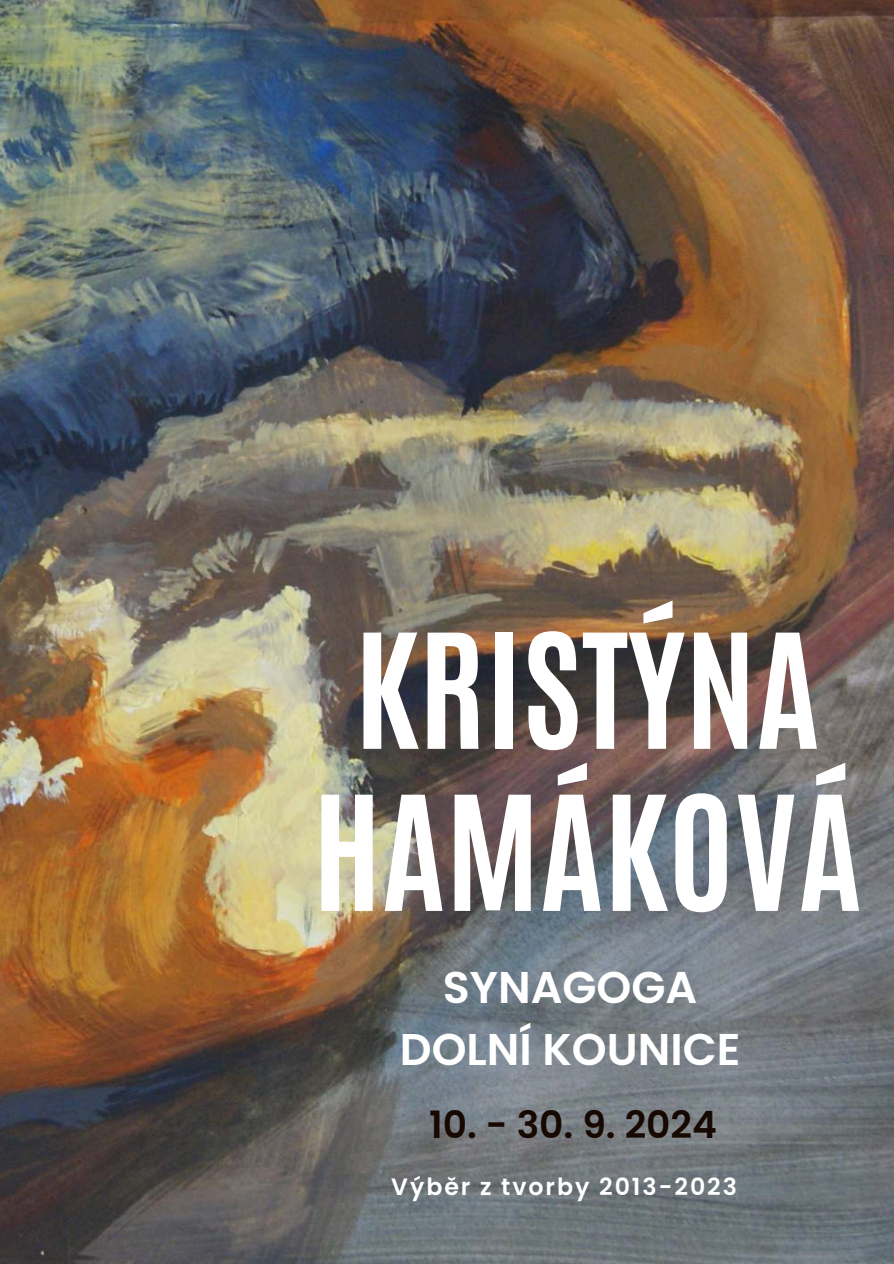
<style>
.page{position:relative;width:894px;height:1264px;background:#fff}
.page>*{position:absolute;margin:0;border:0;box-sizing:border-box;transform-origin:0 0}
.t1{font:700 135.15px/162px "Antonio";color:#fff;text-align:center}
.t2{font:600 44.4px/61.8px "Poppins";color:#fff;text-align:center}
.t3{font:600 37.65px "Poppins";color:#170901}
.t4{font:600 23.7px "Poppins";letter-spacing:.085em;color:#fff}
</style>
<div class="page">
<img style="left:0;top:0;width:893px;height:1263px">
<p class="t1" style="left:312px;top:610px;width:551px">KRISTÝNA<br>HAMÁKOVÁ</p>
<h2 class="t2" style="left:400px;top:956px;width:342px">SYNAGOGA<br>DOLNÍ KOUNICE</h2>
<h3 class="t3" style="left:429px;top:1098px;width:289px">10. - 30. 9. 2024</h3>
<p class="t4" style="left:391px;top:1169px;width:347px">Výběr z tvorby 2013-2023</p>
</div>
